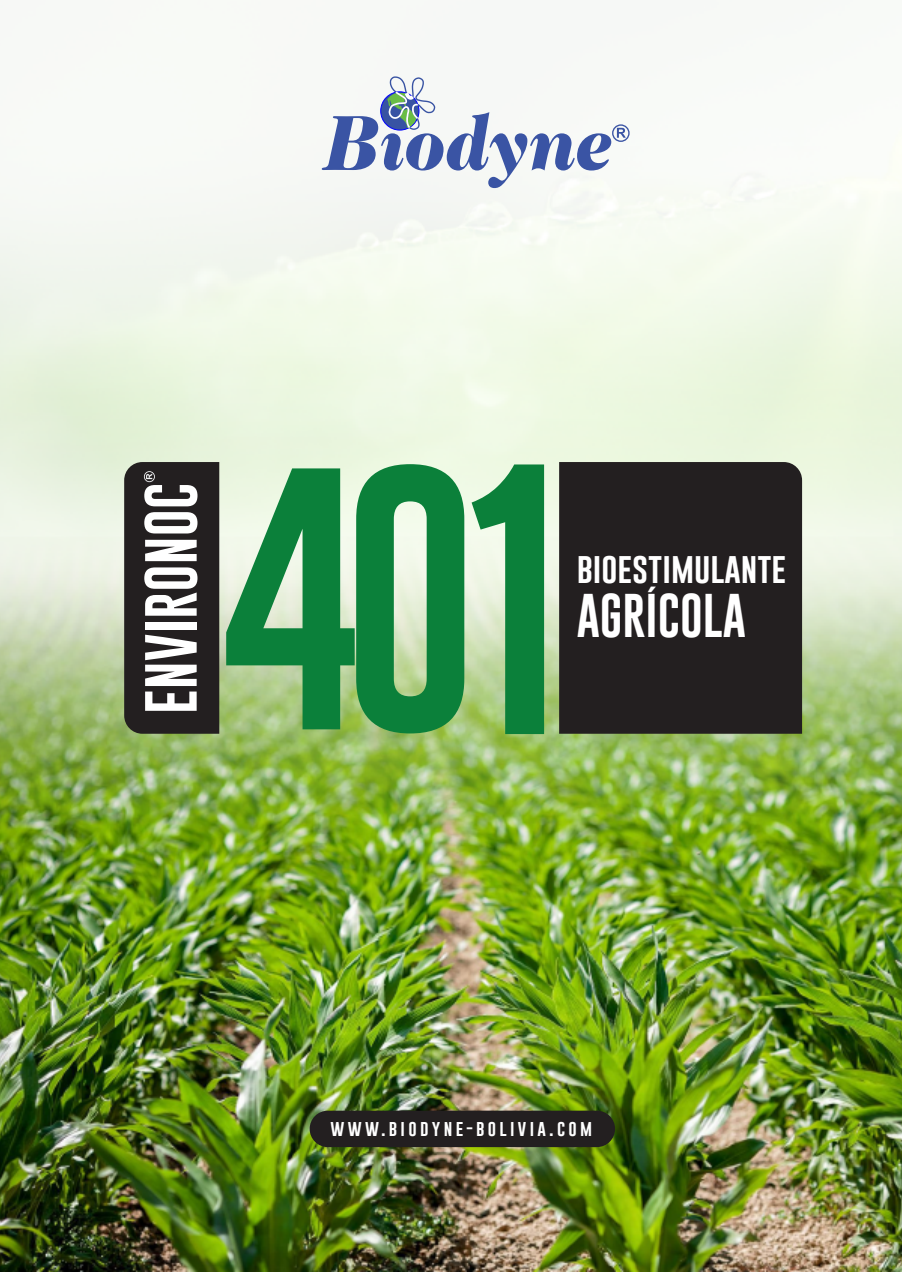
<style>
.page{position:relative;width:902px;height:1272px;background:#fff}
.page>*{position:absolute;margin:0;border:0;box-sizing:border-box;transform-origin:0 0}
.t1{font:272.25px "Gobold";color:#0b803a}
.t2{font:italic 900 79.05px "Caslon 224 Std";color:#3a54a4;scale:.93 1}
.t3{font:53.7px "Gobold";color:#fff}
.t4{font:45px "Gobold";color:#fff}
.t5{font:31.8px "Gobold";color:#fff}
.t6{font:16.5px "Gobold";letter-spacing:.2em;color:#fff}
</style>
<div class="page">
<img style="left:0;top:96px;width:901px;height:1175px">
<div style="left:559px;top:462px;width:243px;height:271px;background:#231f20"></div>
<svg style="left:471px;top:464px;width:73px;height:270px;background:#60aa72"></svg>
<div style="left:124px;top:462px;width:95px;height:271px;background:#231f20"></div>
<div style="left:309px;top:1110px;width:306px;height:37px;background:#231f20;border-radius:18px"></div>
<svg style="left:380px;top:92px;width:39px;height:38px"></svg>
<div style="left:380px;top:92px;width:39px;height:38px;border:1px solid #00f;border-radius:50%"></div>
<svg style="left:387px;top:76px;width:48px;height:54px"></svg>
<svg style="left:612px;top:124px;width:17px;height:18px"></svg>
<h2 class="t2" style="left:322px;top:96px;width:312px">Biodyne</h2>
<h3 class="t3" style="left:136px;top:714px;width:233px;rotate:-90deg">ENVIRONOC</h3>
<h1 class="t1" style="left:219px;top:424px;width:262px">40</h1>
<h3 class="t5" style="left:576px;top:547px;width:211px">bioestimulante</h3>
<h3 class="t4" style="left:576px;top:586px;width:171px">AGRÍCOLA</h3>
<p class="t6" style="left:330px;top:1117px;width:263px">www.biodyne-bolivia.com</p>
</div>
